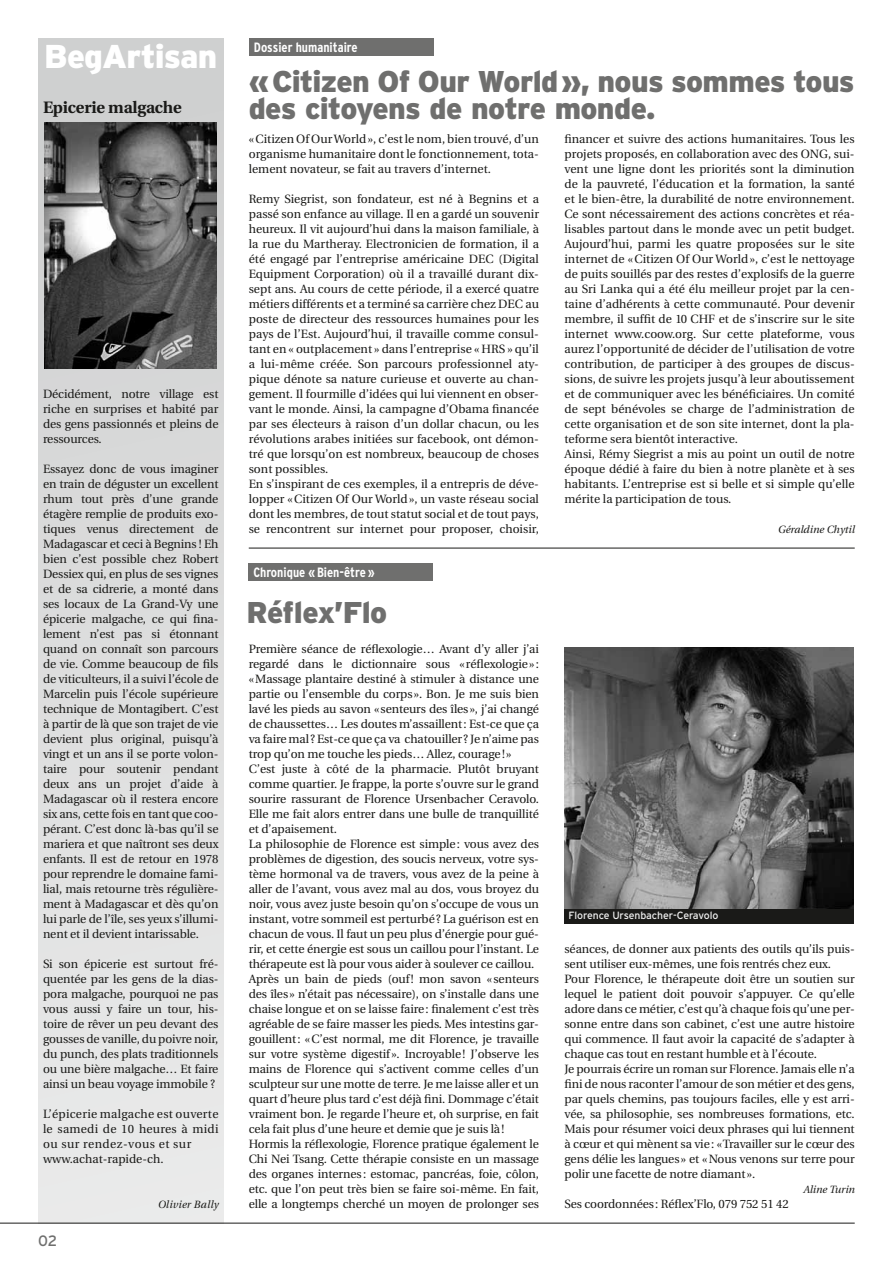
<style>
.page{position:relative;width:893px;height:1263px;background:#fff}
.page>*{position:absolute;margin:0;border:0;box-sizing:border-box;transform-origin:0 0}
.t1{font:900 33px "Interstate";letter-spacing:-.025em;color:#fff}
.t2{font:900 30px/27px "Interstate";letter-spacing:-.025em;color:#6f6f6e}
.t3{font:700 16.5px "Utopia";letter-spacing:-.01em;color:#1a1a18}
.t4{font:15px "Interstate";color:#6f6f6e}
.t5{font:700 condensed 13.5px "Interstate";color:#fff}
.t6{font:12px/15px "Utopia";letter-spacing:-.01em;color:#1a1a18;text-align:justify}
.t7{font:12px/15px "Utopia";letter-spacing:.02em;color:#1a1a18}
.t8{font:10.5px "Interstate";letter-spacing:-.01em;color:#f0f0f0}
.t9{font:italic 10.5px "Utopia";color:#1a1a18}
.t10{font:italic 10.5px "Utopia";letter-spacing:.02em;color:#1a1a18}
</style>
<div class="page">
<svg style="left:38px;top:38px;width:186px;height:1185px;background:#dddede"></svg>
<hr style="left:249px;top:548px;width:606px;height:1px;background:#1a1a18">
<div style="left:249px;top:38px;width:185px;height:17px;background:#6f6f6e"></div>
<div style="left:248px;top:563px;width:185px;height:17px;background:#6f6f6e"></div>
<div style="left:564px;top:906px;width:290px;height:17px;background:#1a1a18"></div>
<img style="left:45px;top:123px;width:172px;height:245px">
<img style="left:564px;top:647px;width:290px;height:261px">
<hr style="left:0;top:1223px;width:855px;height:1px;background:#1a1a18">
<h1 class="t1" style="left:44px;top:38px;width:175px">BegArtisan</h1>
<h3 class="t3" style="left:43px;top:98px;width:140px">Epicerie malgache</h3>
<p class="t6" style="left:43px;top:387px;width:177px">Décidément, notre village est riche en surprises et habité par des gens passionnés et pleins de ressources.</p>
<p class="t6" style="left:43px;top:462px;width:177px">Essayez donc de vous imaginer en train de déguster un excellent rhum tout près d’une grande étagère remplie de produits exo&shy;tiques venus directement de Madagascar et ceci à Begnins ! Eh bien c’est possible chez Robert Dessiex qui, en plus de ses vignes et de sa cidrerie, a monté dans ses locaux de La Grand-Vy une épicerie malgache, ce qui fina&shy;lement n’est pas si étonnant quand on connaît son parcours de vie. Comme beaucoup de fils de viticulteurs, il a suivi l’école de Marcelin puis l’école supérieure technique de Montagibert. C’est à partir de là que son trajet de vie devient plus original, puisqu’à vingt et un ans il se porte volon&shy;taire pour soutenir pendant deux ans un projet d’aide à Madagascar où il restera encore six ans, cette fois en tant que coo&shy;pérant. C’est donc là-bas qu’il se mariera et que naîtront ses deux enfants. Il est de retour en 1978 pour reprendre le domaine fami&shy;lial, mais retourne très régulière&shy;ment à Madagascar et dès qu’on lui parle de l’île, ses yeux s’illumi&shy;nent et il devient intarissable.</p>
<p class="t6" style="left:43px;top:957px;width:177px">Si son épicerie est surtout fré&shy;quentée par les gens de la dias&shy;pora malgache, pourquoi ne pas vous aussi y faire un tour, his&shy;toire de rêver un peu devant des gousses de vanille, du poivre noir, du punch, des plats traditionnels ou une bière malgache… Et faire ainsi un beau voyage immobile ?</p>
<p class="t7" style="left:43px;top:1107px;width:177px">L’épicerie malgache est ouverte le samedi de 10 heures à midi ou sur rendez-vous et sur www.achat-rapide-ch.</p>
<p class="t10" style="left:158px;top:1199px;width:62px">Olivier Bally</p>
<p class="t4" style="left:38px;top:1232px;width:21px">02</p>
<p class="t5" style="left:254px;top:39px;width:105px">Dossier humanitaire</p>
<h2 class="t2" style="left:249px;top:68px;width:607px">«Citizen Of Our World», nous sommes tous des citoyens de notre monde.</h2>
<p class="t6" style="left:249px;top:132px;width:292px">«Citizen Of Our World», c’est le nom, bien trouvé, d’un organisme humanitaire dont le fonctionnement, tota&shy;lement novateur, se fait au travers d’internet.</p>
<p class="t6" style="left:249px;top:192px;width:292px;text-align:left">Remy Siegrist, son fondateur, est né à Begnins et a passé son enfance au village. Il en a gardé un souvenir heureux. Il vit aujourd’hui dans la maison familiale, à la rue du Martheray. Electronicien de formation, il a été engagé par l’entreprise américaine DEC (Digital Equipment Corporation) où il a travaillé durant dix&shy;sept ans. Au cours de cette période, il a exercé quatre métiers différents et a terminé sa carrière chez DEC au poste de directeur des ressources humaines pour les pays de l’Est. Aujourd’hui, il travaille comme consul&shy;tant en « outplacement » dans l’entreprise « HRS » qu’il a lui-même créée. Son parcours professionnel aty&shy;pique dénote sa nature curieuse et ouverte au chan&shy;gement. Il fourmille d’idées qui lui viennent en obser&shy;vant le monde. Ainsi, la campagne d’Obama financée par ses électeurs à raison d’un dollar chacun, ou les révolutions arabes initiées sur facebook, ont démon&shy;tré que lorsqu’on est nombreux, beaucoup de choses sont possibles.<br>En s’inspirant de ces exemples, il a entrepris de déve&shy;lopper «Citizen Of Our World», un vaste réseau social dont les membres, de tout statut social et de tout pays, se rencontrent sur internet pour proposer, choisir,</p>
<p class="t5" style="left:253px;top:565px;width:123px">Chronique «Bien-être»</p>
<h2 class="t2" style="left:247px;top:598px;width:142px">Réflex’Flo</h2>
<p class="t6" style="left:249px;top:642px;width:292px;text-align:left">Première séance de réflexologie… Avant d’y aller j’ai regardé dans le dictionnaire sous «réflexologie»: «Massage plantaire destiné à stimuler à distance une partie ou l’ensemble du corps». Bon. Je me suis bien lavé les pieds au savon «senteurs des îles», j’ai changé de chaussettes… Les doutes m’assaillent: Est-ce que ça va faire mal? Est-ce que ça va chatouiller? Je n’aime pas trop qu’on me touche les pieds… Allez, courage!» C’est juste à côté de la pharmacie. Plutôt bruyant comme quartier. Je frappe, la porte s’ouvre sur le grand sourire rassurant de Florence Ursenbacher Ceravolo.<br>Elle me fait alors entrer dans une bulle de tranquillité et d’apaisement.<br>La philosophie de Florence est simple: vous avez des problèmes de digestion, des soucis nerveux, votre sys&shy;tème hormonal va de travers, vous avez de la peine à aller de l’avant, vous avez mal au dos, vous broyez du noir, vous avez juste besoin qu’on s’occupe de vous un instant, votre sommeil est perturbé? La guérison est en chacun de vous. Il faut un peu plus d’énergie pour gué&shy;rir, et cette énergie est sous un caillou pour l’instant. Le thérapeute est là pour vous aider à soulever ce caillou.<br>Après un bain de pieds (ouf! mon savon «senteurs des îles» n’était pas nécessaire), on s’installe dans une chaise longue et on se laisse faire: finalement c’est très agréable de se faire masser les pieds. Mes intestins gar&shy;gouillent: «C’est normal, me dit Florence, je travaille sur votre système digestif». Incroyable! J’observe les mains de Florence qui s’activent comme celles d’un sculpteur sur une motte de terre. Je me laisse aller et un quart d’heure plus tard c’est déjà fini. Dommage c’était vraiment bon. Je regarde l’heure et, oh surprise, en fait cela fait plus d’une heure et demie que je suis là!<br>Hormis la réflexologie, Florence pratique également le Chi Nei Tsang. Cette thérapie consiste en un massage des organes internes: estomac, pancréas, foie, côlon, etc. que l’on peut très bien se faire soi-même. En fait, elle a longtemps cherché un moyen de prolonger ses</p>
<p class="t6" style="left:564px;top:132px;width:292px;text-align:left">financer et suivre des actions humanitaires. Tous les projets proposés, en collaboration avec des ONG, sui&shy;vent une ligne dont les priorités sont la diminution de la pauvreté, l’éducation et la formation, la santé et le bien-être, la durabilité de notre environnement.<br>Ce sont nécessairement des actions concrètes et réa&shy;lisables partout dans le monde avec un petit budget.<br>Aujourd’hui, parmi les quatre proposées sur le site internet de «Citizen Of Our World», c’est le nettoyage de puits souillés par des restes d’explosifs de la guerre au Sri Lanka qui a été élu meilleur projet par la cen&shy;taine d’adhérents à cette communauté. Pour devenir membre, il suffit de 10 CHF et de s’inscrire sur le site internet www.coow.org. Sur cette plateforme, vous aurez l’opportunité de décider de l’utilisation de votre contribution, de participer à des groupes de discus&shy;sions, de suivre les projets jusqu’à leur aboutissement et de communiquer avec les bénéficiaires. Un comité de sept bénévoles se charge de l’administration de cette organisation et de son site internet, dont la pla&shy;teforme sera bientôt interactive.<br>Ainsi, Rémy Siegrist a mis au point un outil de notre époque dédié à faire du bien à notre planète et à ses habitants. L’entreprise est si belle et si simple qu’elle mérite la participation de tous.</p>
<p class="t9" style="left:778px;top:524px;width:78px">Géraldine Chytil</p>
<p class="t8" style="left:568px;top:909px;width:151px">Florence U rsenbacher-Ceravolo</p>
<p class="t6" style="left:564px;top:942px;width:292px;text-align:left">séances, de donner aux patients des outils qu’ils puis&shy;sent utiliser eux-mêmes, une fois rentrés chez eux.<br>Pour Florence, le thérapeute doit être un soutien sur lequel le patient doit pouvoir s’appuyer. Ce qu’elle adore dans ce métier, c’est qu’à chaque fois qu’une per&shy;sonne entre dans son cabinet, c’est une autre histoire qui commence. Il faut avoir la capacité de s’adapter à chaque cas tout en restant humble et à l’écoute.<br>Je pourrais écrire un roman sur Florence. Jamais elle n’a fini de nous raconter l’amour de son métier et des gens, par quels chemins, pas toujours faciles, elle y est arri&shy;vée, sa philosophie, ses nombreuses formations, etc.<br>Mais pour résumer voici deux phrases qui lui tiennent à cœur et qui mènent sa vie: «Travailler sur le cœur des gens délie les langues» et «Nous venons sur terre pour polir une facette de notre diamant».</p>
<p class="t9" style="left:803px;top:1184px;width:53px">Aline Turin</p>
<p class="t6" style="left:564px;top:1197px;width:226px">Ses coordonnées: Réflex’Flo, 079 752 51 42</p>
</div>
